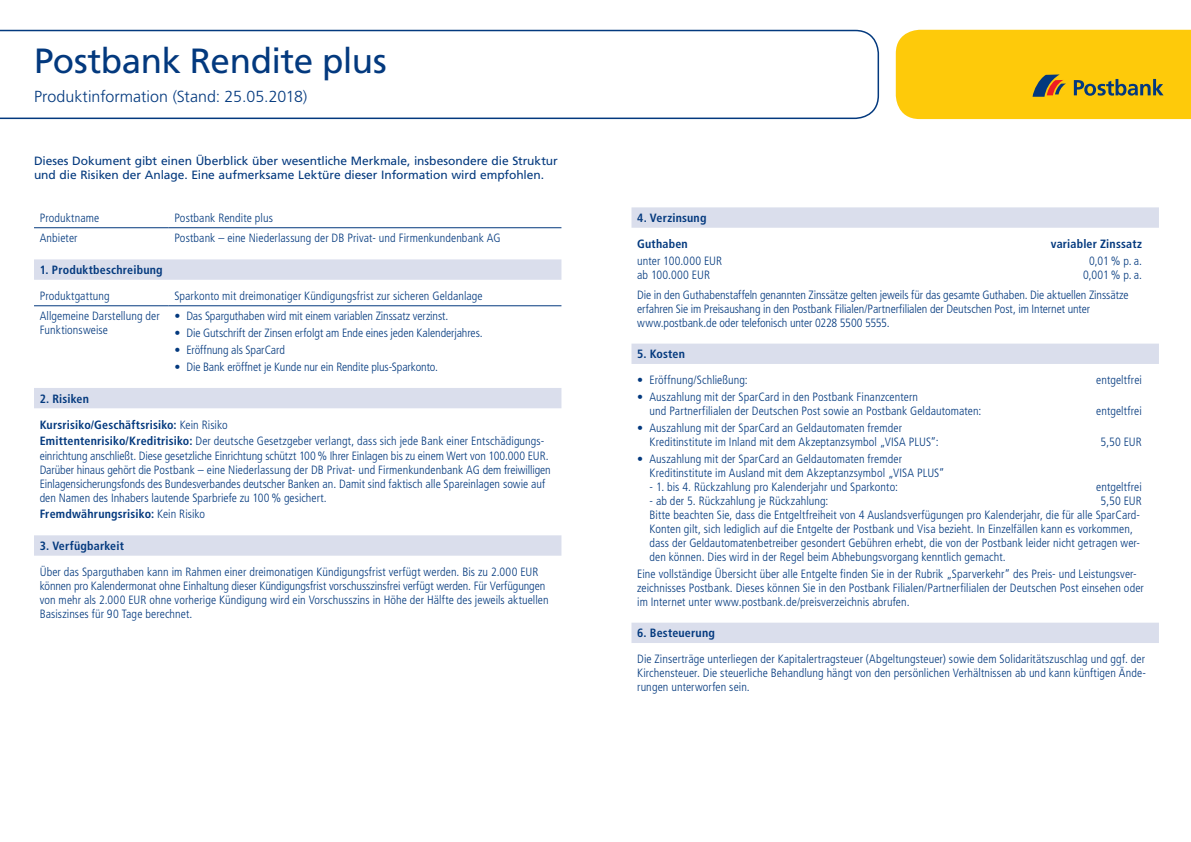
<style>
.page{position:relative;width:1191px;height:842px;background:#fff}
.page>*{position:absolute;margin:0;border:0;box-sizing:border-box;transform-origin:0 0}
.t1{font:35px "Frutiger LT Std";letter-spacing:-.015em;color:#03397e}
.t2{font:300 16px "Frutiger LT Std";color:#03397e}
.t3{font:300 condensed 12px/14px "Frutiger LT Std";letter-spacing:.005em;color:#03397e}
.t4{font:700 condensed 12px/26px "Frutiger LT Std";letter-spacing:.015em;color:#03397e}
.t5{font:12px/14px "Frutiger LT Std";letter-spacing:-.005em;color:#03397e}
.s1{font-weight:300}
.s2{font-weight:700}
</style>
<div class="page">
<svg style="left:34px;top:259px;width:527px;height:297px"></svg>
<hr style="left:34px;top:227px;width:135px;height:1px;background:#03397e">
<hr style="left:169px;top:227px;width:392px;height:1px;background:#03397e">
<hr style="left:34px;top:305px;width:135px;height:1px;background:#03397e">
<hr style="left:169px;top:305px;width:392px;height:1px;background:#03397e">
<svg style="left:631px;top:207px;width:528px;height:436px"></svg>
<svg style="left:0;top:29px;width:879px;height:91px"></svg>
<div style="left:895px;top:30px;width:296px;height:89px;background:#feca0a"></div>
<h1 class="t1" style="left:34px;top:41px;width:354px">Postbank Rendite plus</h1>
<h2 class="t2" style="left:34px;top:87px;width:275px">Produktinformation (Stand: 25.05.2018)</h2>
<p class="t5" style="left:34px;top:153px;width:525px">Dieses Dokument gibt einen Überblick über wesentliche Merkmale, insbesondere die Struktur und die Risiken der Anlage. Eine aufmerksame Lektüre dieser Information wird empfohlen.</p>
<p class="t3" style="left:40px;top:211px;width:61px">Produktname</p>
<p class="t3" style="left:174px;top:211px;width:100px">Postbank Rendite plus</p>
<p class="t3" style="left:40px;top:231px;width:39px">Anbieter</p>
<p class="t3" style="left:174px;top:231px;width:327px">Postbank – eine Niederlassung der DB Privat- und Firmenkundenbank AG</p>
<p class="t4" style="left:40px;top:257px;width:124px">1. Produktbeschreibung</p>
<p class="t3" style="left:40px;top:289px;width:72px">Produktgattung</p>
<p class="t3" style="left:174px;top:289px;width:310px">Sparkonto mit dreimonatiger Kündigungsfrist zur sicheren Geldanlage</p>
<p class="t3" style="left:40px;top:309px;width:122px">Allgemeine Darstellung der<br>Funktionsweise</p>
<p class="t3" style="left:174px;top:309px;width:275px">• Das Sparguthaben wird mit einem variablen Zinssatz verzinst.</p>
<p class="t3" style="left:174px;top:326px;width:310px">• Die Gutschrift der Zinsen erfolgt am Ende eines jeden Kalenderjahres.</p>
<p class="t3" style="left:174px;top:343px;width:112px">• Eröffnung als SparCard</p>
<p class="t3" style="left:174px;top:360px;width:265px">• Die Bank eröffnet je Kunde nur ein Rendite plus-Sparkonto.</p>
<p class="t4" style="left:40px;top:385px;width:189px">2. Risiken<br>Kursrisiko/Geschäftsrisiko: <span class="s1">Kein Risiko</span></p>
<p class="t3" style="left:40px;top:434px;width:512px"><span class="s2">Emittentenrisiko/Kreditrisiko:</span> Der deutsche Gesetzgeber verlangt, dass sich jede Bank einer Entschädigungs&shy;einrichtung anschließt. Diese gesetzliche Einrichtung schützt 100% Ihrer Einlagen bis zu einem Wert von 100.000 EUR.<br>Darüber hinaus gehört die Postbank – eine Niederlassung der DB Privat- und Firmenkundenbank AG dem freiwilligen Einlagensicherungsfonds des Bundesverbandes deutscher Banken an. Damit sind faktisch alle Spareinlagen sowie auf den Namen des Inhabers lautende Sparbriefe zu 100 % gesichert.</p>
<p class="t4" style="left:40px;top:501px;width:167px">Fremdwährungsrisiko: <span class="s1">Kein Risiko</span></p>
<p class="t4" style="left:40px;top:533px;width:86px">3. Verfügbarkeit</p>
<p class="t3" style="left:40px;top:565px;width:510px">Über das Sparguthaben kann im Rahmen einer dreimonatigen Kündigungsfrist verfügt werden. Bis zu 2.000 EUR können pro Kalendermonat ohne Einhaltung dieser Kündigungsfrist vorschusszinsfrei verfügt werden. Für Verfügungen von mehr als 2.000 EUR ohne vorherige Kündigung wird ein Vorschusszins in Höhe der Hälfte des jeweils aktuellen Basiszinses für 90 Tage berechnet.</p>
<p class="t4" style="left:637px;top:205px;width:71px">4. Verzinsung<br>Guthaben</p>
<p class="t4" style="left:1050px;top:231px;width:93px">variabler Zinssatz</p>
<p class="t3" style="left:637px;top:254px;width:87px">unter 100.000 EUR</p>
<p class="t3" style="left:1089px;top:254px;width:54px">0,01 % p. a.</p>
<p class="t3" style="left:637px;top:268px;width:74px">ab 100.000 EUR</p>
<p class="t3" style="left:637px;top:265px;width:506px;line-height:19.7px;text-indent:446px">0,001 % p. a.<br>Die in den Guthabenstaffeln genannten Zinssätze gelten jeweils für das gesamte Guthaben. Die aktuellen Zinssätze</p>
<p class="t3" style="left:637px;top:302px;width:454px">erfahren Sie im Preisaushang in den Postbank Filialen/Partnerfilialen der Deutschen Post, im Internet unter www.postbank.de oder telefonisch unter 0228 5500 5555.</p>
<p class="t4" style="left:637px;top:341px;width:49px">5. Kosten</p>
<p class="t3" style="left:637px;top:373px;width:112px">• Eröffnung/Schließung:</p>
<p class="t3" style="left:1096px;top:373px;width:47px">entgeltfrei</p>
<p class="t3" style="left:649px;top:390px;width:333px;text-indent:-12px">• Auszahlung mit der SparCard in den Postbank Finanzcentern<br>und Partnerfilialen der Deutschen Post sowie an Postbank Geldautomaten:</p>
<p class="t3" style="left:1096px;top:404px;width:47px">entgeltfrei</p>
<p class="t3" style="left:649px;top:421px;width:290px;text-indent:-12px">• Auszahlung mit der SparCard an Geldautomaten fremder<br>Kreditinstitute im Inland mit dem Akzeptanzsymbol „VISA PLUS“:</p>
<p class="t3" style="left:1100px;top:435px;width:43px">5,50 EUR</p>
<p class="t3" style="left:649px;top:452px;width:296px;text-indent:-12px">• Auszahlung mit der SparCard an Geldautomaten fremder<br>Kreditinstitute im Ausland mit dem Akzeptanzsymbol „VISA PLUS“</p>
<p class="t3" style="left:649px;top:480px;width:250px">- 1. bis 4. Rückzahlung pro Kalenderjahr und Sparkonto:</p>
<p class="t3" style="left:1096px;top:480px;width:47px">entgeltfrei</p>
<p class="t3" style="left:649px;top:494px;width:180px">- ab der 5. Rückzahlung je Rückzahlung:</p>
<p class="t3" style="left:649px;top:494px;width:494px;text-indent:451px">5,50 EUR Bitte beachten Sie, dass die Entgeltfreiheit von 4 Auslandsverfügungen pro Kalenderjahr, die für alle SparCard-Konten gilt, sich lediglich auf die Entgelte der Postbank und Visa bezieht. In Einzelfällen kann es vorkommen, dass der Geldautomatenbetreiber gesondert Gebühren erhebt, die von der Postbank leider nicht getragen wer&shy;den können. Dies wird in der Regel beim Abhebungsvorgang kenntlich gemacht.</p>
<p class="t3" style="left:637px;top:567px;width:508px">Eine vollständige Übersicht über alle Entgelte finden Sie in der Rubrik „Sparverkehr“ des Preis- und Leistungsver&shy;zeichnisses Postbank. Dieses können Sie in den Postbank Filialen/Partnerfilialen der Deutschen Post einsehen oder im Internet unter www.postbank.de/preisverzeichnis abrufen.</p>
<p class="t4" style="left:637px;top:620px;width:79px">6. Besteuerung</p>
<p class="t3" style="left:637px;top:652px;width:510px;text-align:justify">Die Zinserträge unterliegen der Kapitalertragsteuer (Abgeltungsteuer) sowie dem Solidaritätszuschlag und ggf. der Kirchensteuer. Die steuerliche Behandlung hängt von den persönlichen Verhältnissen ab und kann künftigen Ände&shy;rungen unterworfen sein.</p>
</div>
